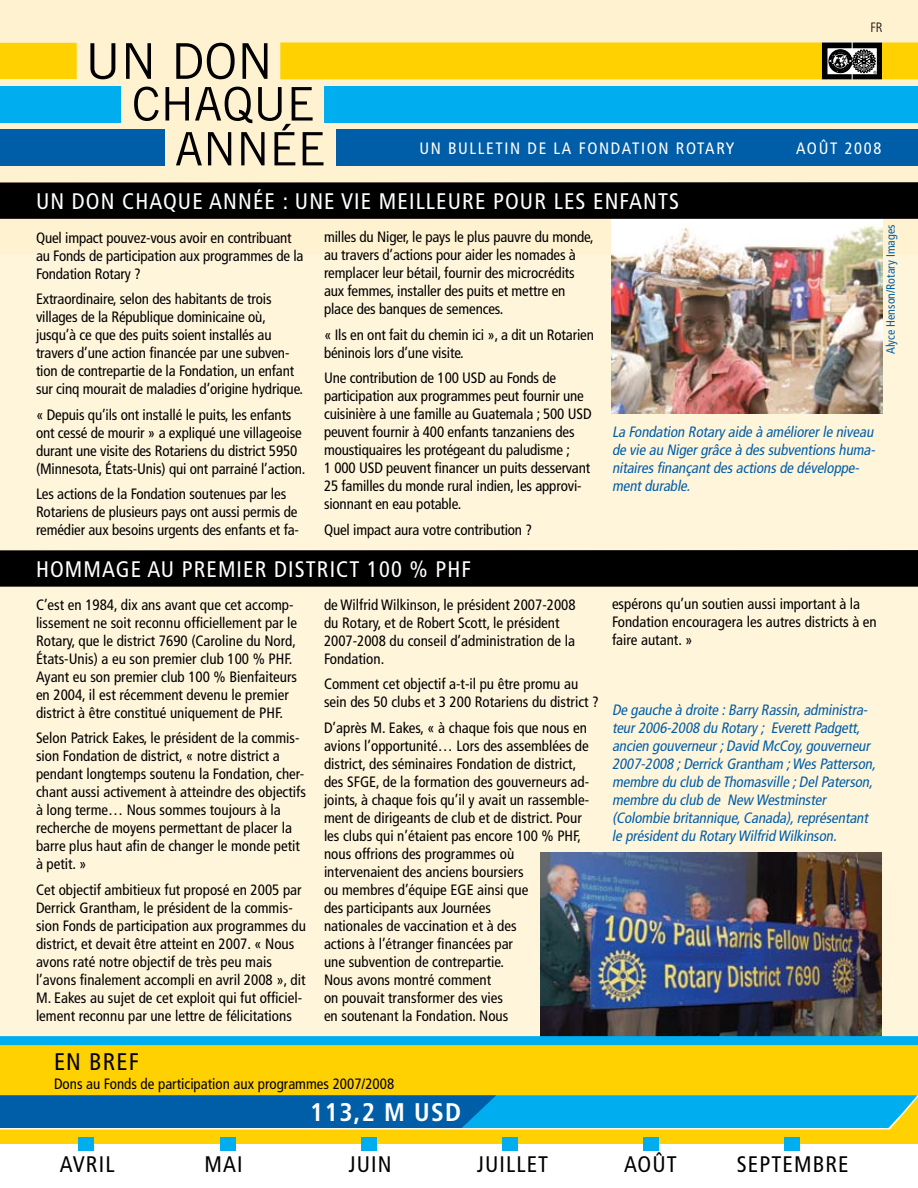
<style>
.page{position:relative;width:918px;height:1188px;background:#fff}
.page>*{position:absolute;margin:0;border:0;box-sizing:border-box;transform-origin:0 0}
.t1{font:700 condensed 25.5px "Frutiger LT Std";letter-spacing:.05em;color:#fff}
.t2{font:condensed 24px "Frutiger LT Std";letter-spacing:.05em;color:#000}
.t3{font:condensed 22.5px "Frutiger LT Std";letter-spacing:.05em;color:#fff}
.t4{font:condensed 22.5px "Frutiger LT Std";letter-spacing:.05em;color:#000}
.t5{font:condensed 16.5px "Frutiger LT Std";letter-spacing:.1em;color:#fff}
.t6{font:condensed 15px/18px "Frutiger LT Std";color:#000}
.t7{font:italic condensed 15px/18px "Frutiger LT Std";color:#005ea8}
.t8{font:300 condensed 13.5px "Frutiger LT Std";color:#000}
.t9{font:condensed 12px "Frutiger LT Std";color:#005ea8}
</style>
<div class="page">
<div style="left:0;top:1093px;width:918px;height:51px;background:#ffd100"></div>
<div style="left:0;top:1042px;width:918px;height:54px;background:#ffd100"></div>
<div style="left:0;top:254px;width:918px;height:782px;background:#fff5db"></div>
<div style="left:0;top:0;width:918px;height:254px;background:#fff2d1"></div>
<div style="left:220px;top:1137px;width:15px;height:13px;background:#00aeef"></div>
<div style="left:361px;top:1137px;width:16px;height:13px;background:#00aeef"></div>
<div style="left:502px;top:1137px;width:16px;height:13px;background:#00aeef"></div>
<div style="left:643px;top:1137px;width:16px;height:13px;background:#00aeef"></div>
<div style="left:784px;top:1137px;width:16px;height:13px;background:#00aeef"></div>
<div style="left:78px;top:1137px;width:16px;height:13px;background:#00aeef"></div>
<div style="left:0;top:550px;width:918px;height:37px;background:#000"></div>
<img style="left:540px;top:852px;width:342px;height:184px">
<div style="left:0;top:1036px;width:918px;height:9px;background:#00aeef"></div>
<img style="left:611px;top:219px;width:271px;height:194px">
<div style="left:0;top:182px;width:918px;height:37px;background:#000"></div>
<svg style="left:0;top:1095px;width:918px;height:35px;background:#138bc4"></svg>
<div style="left:0;top:43px;width:77px;height:36px;background:#ffd100"></div>
<div style="left:0;top:129px;width:165px;height:37px;background:#005ea8"></div>
<div style="left:0;top:86px;width:121px;height:36px;background:#00aeef"></div>
<svg style="left:90px;top:43px;width:177px;height:36px"></svg>
<svg style="left:134px;top:87px;width:190px;height:78px"></svg>
<div style="left:280px;top:43px;width:638px;height:36px;background:#ffd100"></div>
<div style="left:337px;top:129px;width:581px;height:37px;background:#005ea8"></div>
<div style="left:324px;top:86px;width:594px;height:36px;background:#00aeef"></div>
<svg style="left:822px;top:43px;width:60px;height:36px;background:#4a4a4a"></svg>
<p class="t8" style="left:870px;top:20px;width:14px">FR</p>
<p class="t5" style="left:419px;top:139px;width:39px">Un bulle</p>
<p class="t5" style="left:496px;top:139px;width:240px">tin de la Fondation Rotary</p>
<p class="t5" style="left:796px;top:139px;width:87px">Août 2008</p>
<h3 class="t3" style="left:36px;top:188px;width:645px">UN DON CHAQUE ANNÉE : UNE VIE MEILLEURE POUR LES ENFANTS</h3>
<p class="t6" style="left:324px;top:228px;width:271px">milles du Niger, le pays le plus pauvre du monde, au travers d’actions pour aider les nomades à remplacer leur bétail, fournir des microcrédits aux femmes, installer des puits et mettre en place des banques de semences.</p>
<p class="t6" style="left:324px;top:326px;width:271px">« Ils en ont fait du chemin ici », a dit un Rotarien béninois lors d’une visite.</p>
<p class="t6" style="left:324px;top:369px;width:269px">Une contribution de 100 USD au Fonds de participation aux programmes peut fournir une cuisinière à une famille au Guatemala ; 500 USD peuvent fournir à 400 enfants tanzaniens des moustiquaires les protégeant du paludisme ;<br>1 000 USD peuvent financer un puits desservant 25 familles du monde rural indien, les approvi&shy;sionnant en eau potable.</p>
<p class="t6" style="left:324px;top:521px;width:210px">Quel impact aura votre contribution ?</p>
<p class="t6" style="left:36px;top:229px;width:269px">Quel impact pouvez-vous avoir en contribuant au Fonds de participation aux programmes de la<br>Fondation Rotary ?</p>
<p class="t6" style="left:36px;top:290px;width:269px">Extraordinaire, selon des habitants de trois villages de la République dominicaine où, jusqu’à ce que des puits soient installés au travers d’une action financée par une subven&shy;tion de contrepartie de la Fondation, un enfant sur cinq mourait de maladies d’origine hydrique.</p>
<p class="t6" style="left:36px;top:406px;width:271px">« Depuis qu’ils ont installé le puits, les enfants ont cessé de mourir » a expliqué une villageoise durant une visite des Rotariens du district 5950 (Minnesota, États-Unis) qui ont parrainé l’action.</p>
<p class="t6" style="left:36px;top:485px;width:264px">Les actions de la Fondation soutenues par les<br>Rotariens de plusieurs pays ont aussi permis de remédier aux besoins urgents des enfants et fa-</p>
<h3 class="t3" style="left:36px;top:556px;width:436px">HoMMAGE AU PREMIER DISTRICT 100 % PHF</h3>
<p class="t6" style="left:36px;top:596px;width:263px">C’est en 1984, dix ans avant que cet accomp&shy;lissement ne soit reconnu officiellement par le Rotary, que le district 7690 (Caroline du Nord, États-Unis) a eu son premier club 100 % PHF.<br>Ayant eu son premier club 100 % Bienfaiteurs en 2004, il est récemment devenu le premier district à être constitué uniquement de PHF.</p>
<p class="t6" style="left:36px;top:729px;width:271px">Selon Patrick Eakes, le président de la commis&shy;sion Fondation de district, « notre district a pendant longtemps soutenu la Fondation, cher&shy;chant aussi activement à atteindre des objectifs à long terme… Nous sommes toujours à la recherche de moyens permettant de placer la barre plus haut afin de changer le monde petit à petit. »</p>
<p class="t6" style="left:36px;top:881px;width:271px">Cet objectif ambitieux fut proposé en 2005 par Derrick Grantham, le président de la commis&shy;sion Fonds de participation aux programmes du district, et devait être atteint en 2007. « Nous avons raté notre objectif de très peu mais l’avons finalement accompli en avril 2008 », dit M. Eakes au sujet de cet exploit qui fut officiel&shy;lement reconnu par une lettre de félicitations</p>
<p class="t6" style="left:324px;top:596px;width:253px">de Wilfrid Wilkinson, le président 2007-2008 du Rotary, et de Robert Scott, le président 2007-2008 du conseil d’administration de la Fondation.</p>
<p class="t6" style="left:324px;top:675px;width:276px">Comment cet objectif a-t-il pu être promu au sein des 50 clubs et 3 200 Rotariens du district ?</p>
<p class="t6" style="left:324px;top:719px;width:267px">D’après M. Eakes, « à chaque fois que nous en avions l’opportunité… Lors des assemblées de district, des séminaires Fondation de district, des SFGE, de la formation des gouverneurs ad&shy;joints, à chaque fois qu’il y avait un rassemble&shy;ment de dirigeants de club et de district. Pour les clubs qui n’étaient pas encore 100 % PHF, nous offrions des programmes où intervenaient des anciens boursiers<br>ou membres d’équipe EGE ainsi que<br>des participants aux Journées<br>nationales de vaccination et à des<br>actions à l’étranger financées par<br>une subvention de contrepartie.<br>Nous avons montré comment<br>on pouvait transformer des vies<br>en soutenant la Fondation. Nous</p>
<p class="t7" style="left:612px;top:423px;width:268px">La Fondation Rotary aide à améliorerle niveau de vie au N igergrâce à dessubventionshuma&shy;nitairesfinançantdesactionsde développe&shy;mentdurable.</p>
<p class="t6" style="left:612px;top:595px;width:266px">espérons qu’un soutien aussi important à la<br>Fondation encouragera les autres districts à en faire autant. »</p>
<p class="t7" style="left:612px;top:701px;width:268px">De gauche à droite :Barry Rassin,administra&shy;teur2006-2008 du Rotary ; EverettPadgett, ancien gouverneur;David McCoy,gouverneur 2007-2008 ;Derrick Grantham ;WesPatterson, membre du club de Thomasville ;DelPaterson, membre du club de New Westminster (Colombie britannique,Canada),représentant le présidentdu Rotary Wilfrid Wilkinson.</p>
<p class="t9" style="left:884px;top:354px;width:131px;rotate:-90deg">Alyce Henson/Rotary Images</p>
<h2 class="t2" style="left:54px;top:1048px;width:87px">EN BREF</h2>
<p class="t6" style="left:54px;top:1075px;width:342px">Dons au Fonds de participation aux programmes 2007/2008</p>
<h1 class="t1" style="left:310px;top:1097px;width:152px">113,2 M USD</h1>
<h3 class="t4" style="left:60px;top:1151px;width:56px">AvRIL</h3>
<h3 class="t4" style="left:205px;top:1151px;width:40px">MAi</h3>
<h3 class="t4" style="left:348px;top:1151px;width:44px">JUin</h3>
<h3 class="t4" style="left:477px;top:1151px;width:73px">juillet</h3>
<h3 class="t4" style="left:624px;top:1151px;width:54px">Août</h3>
<h3 class="t4" style="left:737px;top:1151px;width:113px">SEPTEMBRE</h3>
</div>
